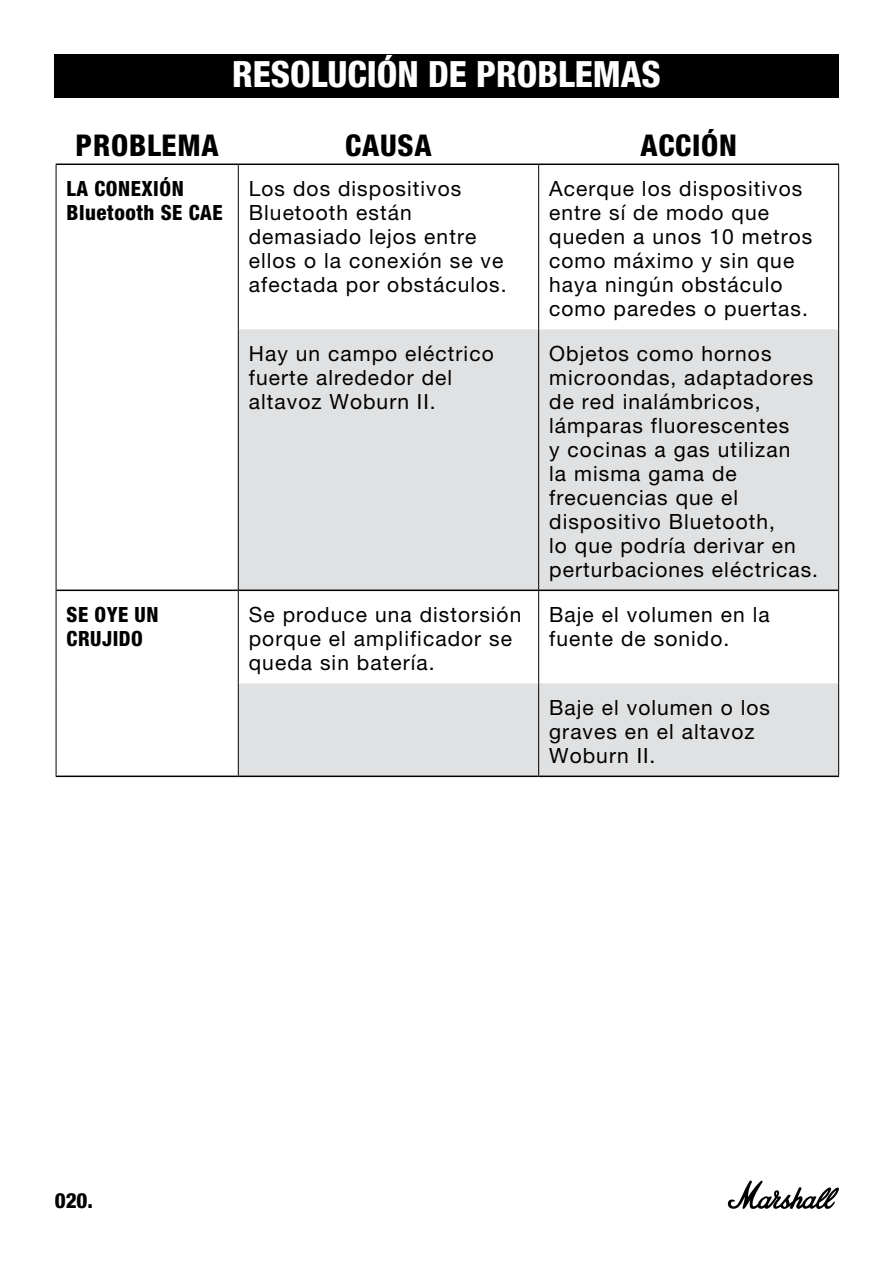
<style>
.page{position:relative;width:893px;height:1263px;background:#fff}
.page>*{position:absolute;margin:0;border:0;box-sizing:border-box;transform-origin:0 0}
.t1{font:800 condensed 36px "Helvetica Neue LT Com";color:#fff}
.t2{font:800 condensed 30px "Helvetica Neue LT Pro";letter-spacing:.025em;color:#000}
.t3{font:21px/24px "Helvetica Neue LT Pro";letter-spacing:.05em;color:#000}
.t4{font:800 condensed 21px/24px "Helvetica Neue LT Pro";letter-spacing:.025em;color:#000}
.t5{font:800 condensed 21px "Helvetica Neue LT Std";color:#000}
</style>
<div class="page">
<div style="left:54px;top:54px;width:785px;height:44px;background:#000"></div>
<svg style="left:727px;top:1180px;width:112px;height:29px"></svg>
<svg style="left:239px;top:329px;width:599px;height:446px;fill:#e0e1e2"></svg>
<hr style="left:56px;top:589px;width:182px;height:2px;background:#000">
<hr style="left:56px;top:775px;width:182px;height:2px;background:#000">
<hr style="left:56px;top:164px;width:182px;height:1px;background:#000">
<hr style="left:238px;top:164px;width:301px;height:1px;background:#000">
<hr style="left:539px;top:164px;width:300px;height:1px;background:#000">
<hr style="left:239px;top:589px;width:299px;height:2px;background:#000">
<hr style="left:539px;top:589px;width:299px;height:2px;background:#000">
<hr style="left:238px;top:775px;width:301px;height:2px;background:#000">
<hr style="left:539px;top:775px;width:300px;height:2px;background:#000">
<hr style="left:56px;top:165px;width:1px;height:164px;background:#000">
<hr style="left:56px;top:329px;width:1px;height:261px;background:#000">
<hr style="left:56px;top:590px;width:1px;height:93px;background:#000">
<hr style="left:56px;top:683px;width:1px;height:92px;background:#000">
<hr style="left:238px;top:165px;width:1px;height:164px;background:#000">
<hr style="left:538px;top:165px;width:1px;height:164px;background:#000">
<hr style="left:838px;top:165px;width:1px;height:164px;background:#000">
<hr style="left:238px;top:329px;width:1px;height:261px;background:#000">
<hr style="left:538px;top:329px;width:1px;height:261px;background:#000">
<hr style="left:838px;top:329px;width:1px;height:261px;background:#000">
<hr style="left:238px;top:590px;width:1px;height:93px;background:#000">
<hr style="left:538px;top:590px;width:1px;height:93px;background:#000">
<hr style="left:838px;top:590px;width:1px;height:93px;background:#000">
<hr style="left:238px;top:683px;width:1px;height:92px;background:#000">
<hr style="left:538px;top:683px;width:1px;height:92px;background:#000">
<hr style="left:838px;top:683px;width:1px;height:92px;background:#000">
<h1 class="t1" style="left:232px;top:52px;width:430px">RESOLUCIÓN DE PROBLEMAS</h1>
<h2 class="t2" style="left:76px;top:127px;width:145px">PROBLEMA</h2>
<h2 class="t2" style="left:345px;top:127px;width:88px">CAUSA</h2>
<h2 class="t2" style="left:640px;top:127px;width:98px">ACCIÓN</h2>
<p class="t4" style="left:67px;top:176px;width:157px">LA CONEXIÓN<br>Bluetooth SE CAE</p>
<p class="t3" style="left:249px;top:176px;width:259px">Los dos dispositivos<br>Bluetooth están demasiado lejos entre ellos o la conexión se ve afectada por obstáculos.</p>
<p class="t3" style="left:549px;top:176px;width:265px">Acerque los dispositivos entre sí de modo que queden a unos 10 metros como máximo y sin que haya ningún obstáculo como paredes o puertas.</p>
<p class="t3" style="left:249px;top:341px;width:246px">Hay un campo eléctrico fuerte alrededor del altavoz Woburn II.</p>
<p class="t3" style="left:549px;top:341px;width:270px">Objetos como hornos microondas, adaptadores de red inalámbricos, lámparas fluorescentes<br>y cocinas a gas utilizan<br>la misma gama de frecuencias que el dispositivo Bluetooth,<br>lo que podría derivar en perturbaciones eléctricas.</p>
<p class="t4" style="left:67px;top:602px;width:93px">SE OYE UN<br>CRUJIDO</p>
<p class="t3" style="left:249px;top:602px;width:274px">Se produce una distorsión porque el amplificador se queda sin batería.</p>
<p class="t3" style="left:549px;top:602px;width:222px">Baje el volumen en la fuente de sonido.</p>
<p class="t3" style="left:549px;top:695px;width:222px">Baje el volumen o los graves en el altavoz<br>Woburn II.</p>
<p class="t5" style="left:55px;top:1187px;width:40px">020.</p>
</div>
